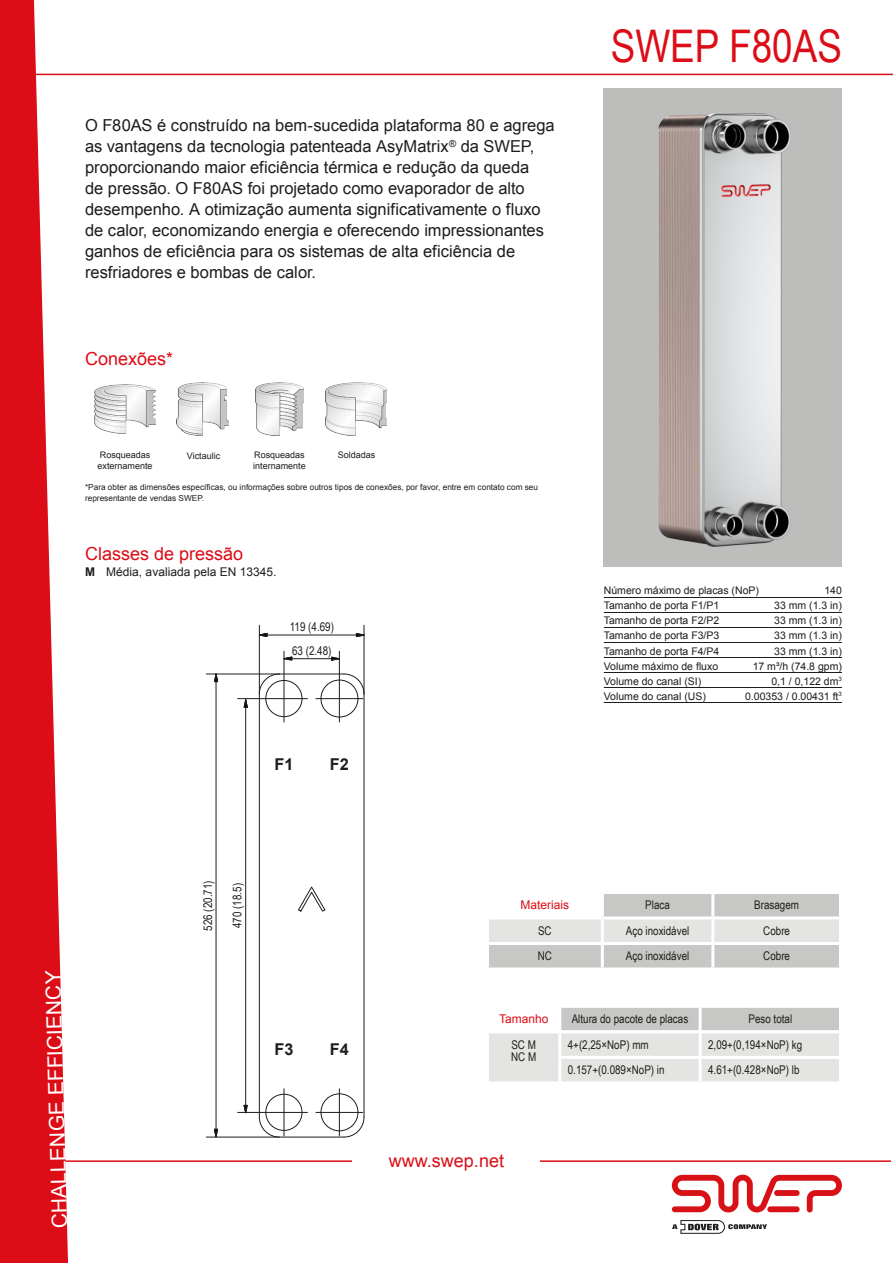
<style>
.page{position:relative;width:893px;height:1263px;background:#fff}
.page>*{position:absolute;margin:0;border:0;box-sizing:border-box;transform-origin:0 0}
.Rubrik_Arial_bold_30{font:45px "Arial Narrow";color:#dc0d16}
.t1{font:21px "Arial";color:#fff}
.Mellanrubrik_red_Ari{font:18px "Arial";color:#dc0d16}
.Ingress_Ariel_11_14{font:16.5px/21px "Arial";color:#1d1d1b}
.t2{font:700 16.35px "Arial";color:#1d1d1b}
.Tabelltext_Ariel_nar{font:12px "Arial Narrow";color:#1d1d1b}
.Ritning{font:12px "Arial Narrow";color:#1d1d1b}
.Pressure_classes{font:12px "Arial";color:#1d1d1b}
.Material_Size{font:12px "Arial";color:#dc0d16}
.Ports{font:10.5px "Arial";color:#1d1d1b}
.Connections_Arial_6{font:9px/10.5px "Arial";color:#1d1d1b}
.t3{font:8.25px/10.5px "Arial";color:#1d1d1b}
.s1{font-weight:700}
</style>
<div class="page">
<svg style="left:489px;top:894px;width:350px;height:73px;background:#d7d7d6"></svg>
<hr style="left:601px;top:894px;width:3px;height:22px;background:#fff">
<hr style="left:711px;top:894px;width:3px;height:22px;background:#fff">
<hr style="left:601px;top:919px;width:3px;height:23px;background:#fff">
<hr style="left:711px;top:919px;width:3px;height:23px;background:#fff">
<hr style="left:601px;top:945px;width:3px;height:22px;background:#fff">
<hr style="left:711px;top:945px;width:3px;height:22px;background:#fff">
<hr style="left:486px;top:916px;width:116px;height:3px;background:#fff">
<hr style="left:602px;top:916px;width:111px;height:3px;background:#fff">
<hr style="left:713px;top:916px;width:129px;height:3px;background:#fff">
<hr style="left:486px;top:942px;width:116px;height:3px;background:#fff">
<hr style="left:602px;top:942px;width:111px;height:3px;background:#fff">
<hr style="left:713px;top:942px;width:129px;height:3px;background:#fff">
<hr style="left:604px;top:597px;width:238px;height:1px;background:#1d1d1b">
<hr style="left:604px;top:612px;width:238px;height:1px;background:#1d1d1b">
<hr style="left:604px;top:627px;width:238px;height:1px;background:#1d1d1b">
<hr style="left:604px;top:642px;width:238px;height:1px;background:#1d1d1b">
<hr style="left:604px;top:657px;width:238px;height:1px;background:#1d1d1b">
<hr style="left:604px;top:672px;width:238px;height:1px;background:#1d1d1b">
<hr style="left:604px;top:687px;width:238px;height:1px;background:#1d1d1b">
<hr style="left:604px;top:702px;width:238px;height:1px;background:#1d1d1b">
<svg style="left:672px;top:1220px;width:95px;height:13px"></svg>
<svg style="left:672px;top:1175px;width:170px;height:37px"></svg>
<svg style="left:0;top:0;width:68px;height:1263px;fill:#dc0d16"></svg>
<hr style="left:0;top:1160px;width:891px;height:2px;background:#dc0d16">
<hr style="left:0;top:74px;width:893px;height:1px;background:#dc0d16">
<div style="left:353px;top:1154px;width:187px;height:13px;background:#fff"></div>
<img style="left:604px;top:88px;width:238px;height:478px">
<img style="left:95px;top:384px;width:61px;height:50px">
<img style="left:177px;top:382px;width:51px;height:53px">
<img style="left:326px;top:383px;width:61px;height:52px">
<img style="left:255px;top:382px;width:48px;height:53px">
<svg style="left:489px;top:1007px;width:350px;height:74px;background:#dfdfde"></svg>
<hr style="left:699px;top:1033px;width:3px;height:23px;background:#fff">
<hr style="left:558px;top:1056px;width:142px;height:3px;background:#fff">
<hr style="left:700px;top:1056px;width:142px;height:3px;background:#fff">
<hr style="left:699px;top:1059px;width:3px;height:22px;background:#fff">
<hr style="left:486px;top:1030px;width:74px;height:3px;background:#fff">
<hr style="left:560px;top:1030px;width:140px;height:3px;background:#fff">
<hr style="left:700px;top:1030px;width:142px;height:3px;background:#fff">
<hr style="left:558px;top:1033px;width:3px;height:23px;background:#fff">
<hr style="left:558px;top:1059px;width:3px;height:22px;background:#fff">
<svg style="left:298px;top:886px;width:28px;height:26px"></svg>
<svg style="left:343px;top:1116px;width:21px;height:21px"></svg>
<svg style="left:258px;top:1116px;width:22px;height:21px"></svg>
<hr style="left:259px;top:694px;width:1px;height:423px;background:#1d1d1b">
<hr style="left:364px;top:694px;width:1px;height:423px;background:#1d1d1b">
<svg style="left:343px;top:673px;width:21px;height:22px"></svg>
<hr style="left:279px;top:673px;width:65px;height:1px;background:#1d1d1b">
<div style="left:265px;top:680px;width:37px;height:37px;border:1px solid #1d1d1b;border-radius:50%"></div>
<div style="left:321px;top:680px;width:37px;height:37px;border:1px solid #1d1d1b;border-radius:50%"></div>
<div style="left:321px;top:1093px;width:37px;height:38px;border:1px solid #1d1d1b;border-radius:50%"></div>
<div style="left:265px;top:1094px;width:37px;height:37px;border:1px solid #1d1d1b;border-radius:50%"></div>
<svg style="left:213px;top:674px;width:6px;height:16px"></svg>
<svg style="left:213px;top:1128px;width:6px;height:9px"></svg>
<hr style="left:216px;top:682px;width:1px;height:447px;background:#1d1d1b">
<hr style="left:206px;top:673px;width:73px;height:1px;background:#1d1d1b">
<hr style="left:206px;top:1137px;width:138px;height:1px;background:#1d1d1b">
<svg style="left:258px;top:632px;width:10px;height:6px"></svg>
<svg style="left:355px;top:632px;width:9px;height:6px"></svg>
<hr style="left:267px;top:635px;width:89px;height:1px;background:#1d1d1b">
<hr style="left:364px;top:625px;width:1px;height:69px;background:#1d1d1b">
<svg style="left:258px;top:673px;width:22px;height:22px"></svg>
<hr style="left:259px;top:625px;width:1px;height:56px;background:#1d1d1b">
<hr style="left:316px;top:1112px;width:47px;height:1px;background:#1d1d1b">
<hr style="left:339px;top:1089px;width:1px;height:47px;background:#1d1d1b">
<hr style="left:238px;top:1112px;width:69px;height:1px;background:#1d1d1b">
<hr style="left:284px;top:1089px;width:1px;height:47px;background:#1d1d1b">
<hr style="left:316px;top:698px;width:47px;height:1px;background:#1d1d1b">
<hr style="left:339px;top:651px;width:1px;height:71px;background:#1d1d1b">
<hr style="left:238px;top:698px;width:69px;height:1px;background:#1d1d1b">
<hr style="left:284px;top:651px;width:1px;height:71px;background:#1d1d1b">
<svg style="left:283px;top:656px;width:10px;height:5px"></svg>
<svg style="left:330px;top:656px;width:10px;height:5px"></svg>
<hr style="left:292px;top:658px;width:39px;height:1px;background:#1d1d1b">
<svg style="left:243px;top:698px;width:5px;height:18px"></svg>
<svg style="left:243px;top:1104px;width:5px;height:10px"></svg>
<hr style="left:245px;top:707px;width:1px;height:398px;background:#1d1d1b">
<p class="Ingress_Ariel_11_14" style="left:85px;top:115px;width:471px">O F80AS é construído na bem-sucedida plataforma 80 e agrega as vantagens da tecnologia patenteada AsyMatrix<sup>®</sup> da SWEP, proporcionando maior eficiência térmica e redução da queda<br>de pressão. O F80AS foi projetado como evaporador de alto desempenho. A otimização aumenta significativamente o fluxo de calor, economizando energia e oferecendo impressionantes ganhos de eficiência para os sistemas de alta eficiência de resfriadores e bombas de calor.</p>
<p class="Mellanrubrik_red_Ari" style="left:85px;top:346px;width:90px">Conexões*</p>
<p class="Connections_Arial_6" style="left:98px;top:450px;width:57px">Rosqueadas externamente</p>
<p class="Connections_Arial_6" style="left:253px;top:450px;width:54px">Rosqueadas internamente</p>
<p class="Connections_Arial_6" style="left:338px;top:450px;width:39px">Soldadas</p>
<p class="Connections_Arial_6" style="left:187px;top:450px;width:35px">Victaulic</p>
<p class="t3" style="left:85px;top:482px;width:455px">*Para obter as dimensões específicas, ou informações sobre outros tipos de conexões, por favor, entre em contato com seu representante de vendas SWEP.</p>
<p class="Mellanrubrik_red_Ari" style="left:85px;top:541px;width:160px">Classes de pressão</p>
<p class="Pressure_classes" style="left:85px;top:564px;width:193px"><span class="s1">M</span> Média, avaliada pela EN 13345.</p>
<p class="Ritning" style="left:290px;top:618px;width:46px">119 (4.69)</p>
<p class="Ritning" style="left:292px;top:642px;width:41px">63 (2.48)</p>
<p class="t2" style="left:274px;top:753px;width:21px">F1</p>
<p class="t2" style="left:330px;top:753px;width:21px">F2</p>
<p class="Rubrik_Arial_bold_30" style="left:611px;top:14px;width:233px">SWEP F80AS</p>
<p class="Ports" style="left:604px;top:584px;width:157px">Número máximo de placas (NoP)</p>
<p class="Ports" style="left:604px;top:599px;width:117px">Tamanho de porta F1/P1</p>
<p class="Ports" style="left:604px;top:614px;width:117px">Tamanho de porta F2/P2</p>
<p class="Ports" style="left:604px;top:629px;width:117px">Tamanho de porta F3/P3</p>
<p class="Ports" style="left:604px;top:644px;width:117px">Tamanho de porta F4/P4</p>
<p class="Ports" style="left:604px;top:659px;width:116px">Volume máximo de fluxo</p>
<p class="Ports" style="left:604px;top:674px;width:99px">Volume do canal (SI)</p>
<p class="Ports" style="left:604px;top:689px;width:104px">Volume do canal (US)</p>
<p class="Ports" style="left:824px;top:584px;width:19px">140</p>
<p class="Ports" style="left:774px;top:599px;width:69px">33 mm (1.3 in)</p>
<p class="Ports" style="left:774px;top:614px;width:69px">33 mm (1.3 in)</p>
<p class="Ports" style="left:774px;top:629px;width:69px">33 mm (1.3 in)</p>
<p class="Ports" style="left:774px;top:644px;width:69px">33 mm (1.3 in)</p>
<p class="Ports" style="left:753px;top:659px;width:91px">17 m³/h (74.8 gpm)</p>
<p class="Ports" style="left:771px;top:674px;width:72px">0,1 / 0,122 dm<sup>3</sup></p>
<p class="Ports" style="left:745px;top:689px;width:98px">0.00353 / 0.00431 ft<sup>3</sup></p>
<p class="t1" style="left:47px;top:1229px;width:259px;rotate:-92deg">CHALLENGE EFFICIENCY</p>
<p class="Ritning" style="left:199px;top:931px;width:52px;rotate:-90deg">526 (20.71)</p>
<p class="Ritning" style="left:228px;top:928px;width:46px;rotate:-90deg">470 (18.5)</p>
<p class="t2" style="left:274px;top:1038px;width:21px">F3</p>
<p class="t2" style="left:330px;top:1038px;width:21px">F4</p>
<p class="Material_Size" style="left:521px;top:897px;width:50px">Materiais</p>
<p class="Tabelltext_Ariel_nar" style="left:645px;top:896px;width:26px">Placa</p>
<p class="Tabelltext_Ariel_nar" style="left:754px;top:896px;width:46px">Brasagem</p>
<p class="Tabelltext_Ariel_nar" style="left:538px;top:922px;width:15px">SC</p>
<p class="Tabelltext_Ariel_nar" style="left:626px;top:922px;width:65px">Aço inoxidável</p>
<p class="Tabelltext_Ariel_nar" style="left:763px;top:922px;width:28px">Cobre</p>
<p class="Tabelltext_Ariel_nar" style="left:538px;top:947px;width:16px">NC</p>
<p class="Tabelltext_Ariel_nar" style="left:626px;top:947px;width:65px">Aço inoxidável</p>
<p class="Tabelltext_Ariel_nar" style="left:763px;top:947px;width:28px">Cobre</p>
<p class="Material_Size" style="left:499px;top:1011px;width:51px">Tamanho</p>
<p class="Tabelltext_Ariel_nar" style="left:572px;top:1010px;width:118px">Altura do pacote de placas</p>
<p class="Tabelltext_Ariel_nar" style="left:748px;top:1010px;width:45px">Peso total</p>
<p class="Tabelltext_Ariel_nar" style="left:511px;top:1035px;width:26px">SC M</p>
<p class="Tabelltext_Ariel_nar" style="left:511px;top:1047px;width:27px">NC M</p>
<p class="Mellanrubrik_red_Ari" style="left:389px;top:1149px;width:117px">www.swep.net</p>
<p class="Tabelltext_Ariel_nar" style="left:568px;top:1035px;width:82px">4+(2,25×NoP) mm</p>
<p class="Tabelltext_Ariel_nar" style="left:708px;top:1035px;width:96px">2,09+(0,194×NoP) kg</p>
<p class="Tabelltext_Ariel_nar" style="left:568px;top:1061px;width:98px">0.157+(0.089×NoP) in</p>
<p class="Tabelltext_Ariel_nar" style="left:708px;top:1061px;width:93px">4.61+(0.428×NoP) lb</p>
</div>
